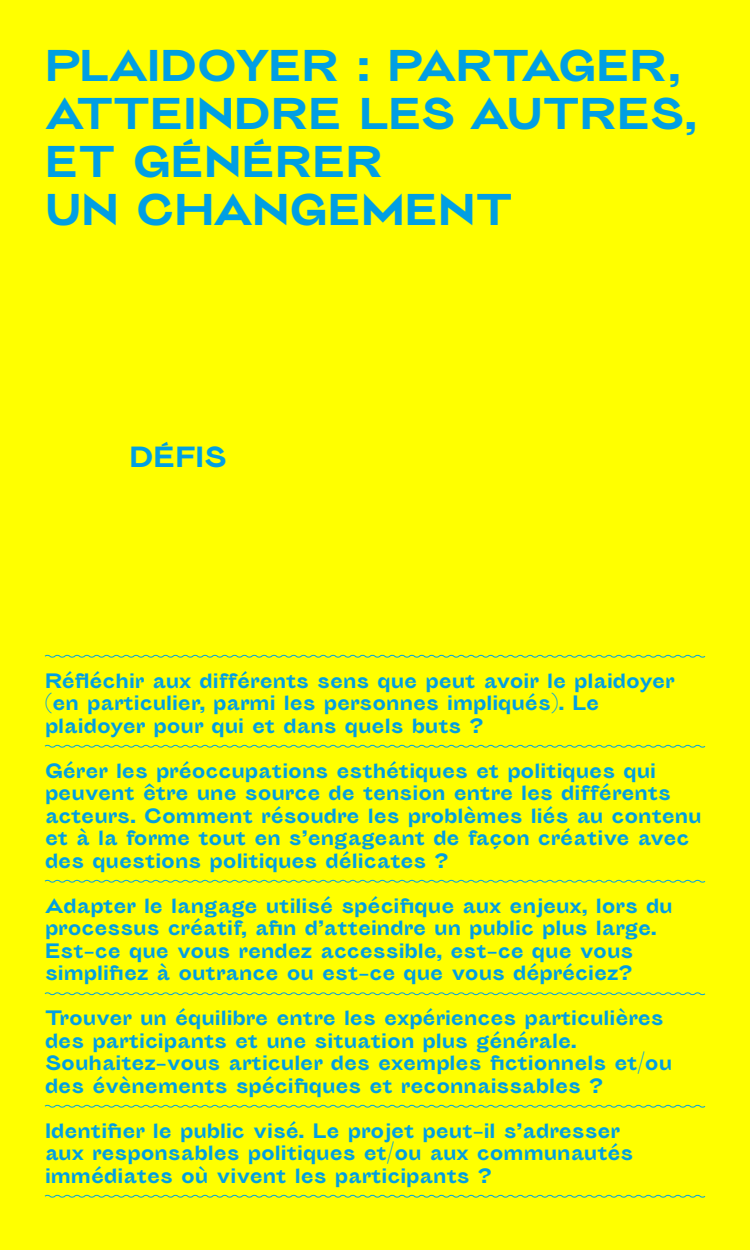
<style>
.page{position:relative;width:750px;height:1250px;background:#ff0}
.page>*{position:absolute;margin:0;border:0;box-sizing:border-box;transform-origin:0 0}
.t1{font:40px/48px "Sporting Grotesque XX Gras";color:#009fe3}
.t2{font:26.25px "Sporting Grotesque XX Gras";color:#009fe3}
.t3{font:18.75px/22.5px "Sporting Grotesque XX Gras";color:#009fe3}
</style>
<div class="page">
<svg style="left:44px;top:654px;width:662px;height:4px"></svg>
<svg style="left:44px;top:744px;width:662px;height:4px"></svg>
<svg style="left:44px;top:879px;width:662px;height:4px"></svg>
<svg style="left:44px;top:992px;width:662px;height:4px"></svg>
<svg style="left:44px;top:1104px;width:662px;height:4px"></svg>
<svg style="left:44px;top:1194px;width:662px;height:4px"></svg>
<h1 class="t1" style="left:45px;top:43px;width:653px">PLAIDOYER : PARTAGER,<br>ATTEINDRE LES AUTRES,<br>ET GÉNÉRER<br>UN CHANGEMENT</h1>
<h2 class="t2" style="left:129px;top:443px;width:99px">DÉFIS</h2>
<p class="t3" style="left:45px;top:670px;width:631px">Réfléchir aux différents sens que peut avoir le plaidoyer (en particulier, parmi les personnes impliqués). Le plaidoyer pour qui et dans quels buts ?</p>
<p class="t3" style="left:45px;top:760px;width:658px">Gérer les préoccupations esthétiques et politiques qui peuvent être une source de tension entre les différents acteurs. Comment résoudre les problèmes liés au contenu et à la forme tout en s’engageant de façon créative avec des questions politiques délicates ?</p>
<p class="t3" style="left:45px;top:895px;width:629px">Adapter le langage utilisé spécifique aux enjeux, lors du processus créatif, afin d’atteindre un public plus large.<br>Est-ce que vous rendez accessible, est-ce que vous simplifiez à outrance ou est-ce que vous dépréciez?</p>
<p class="t3" style="left:45px;top:1007px;width:629px">Trouver un équilibre entre les expériences particulières des participants et une situation plus générale.<br>Souhaitez-vous articuler des exemples fictionnels et/ou des évènements spécifiques et reconnaissables ?</p>
<p class="t3" style="left:45px;top:1120px;width:590px">Identifier le public visé. Le projet peut-il s’adresser aux responsables politiques et/ou aux communautés immédiates où vivent les participants ?</p>
</div>
